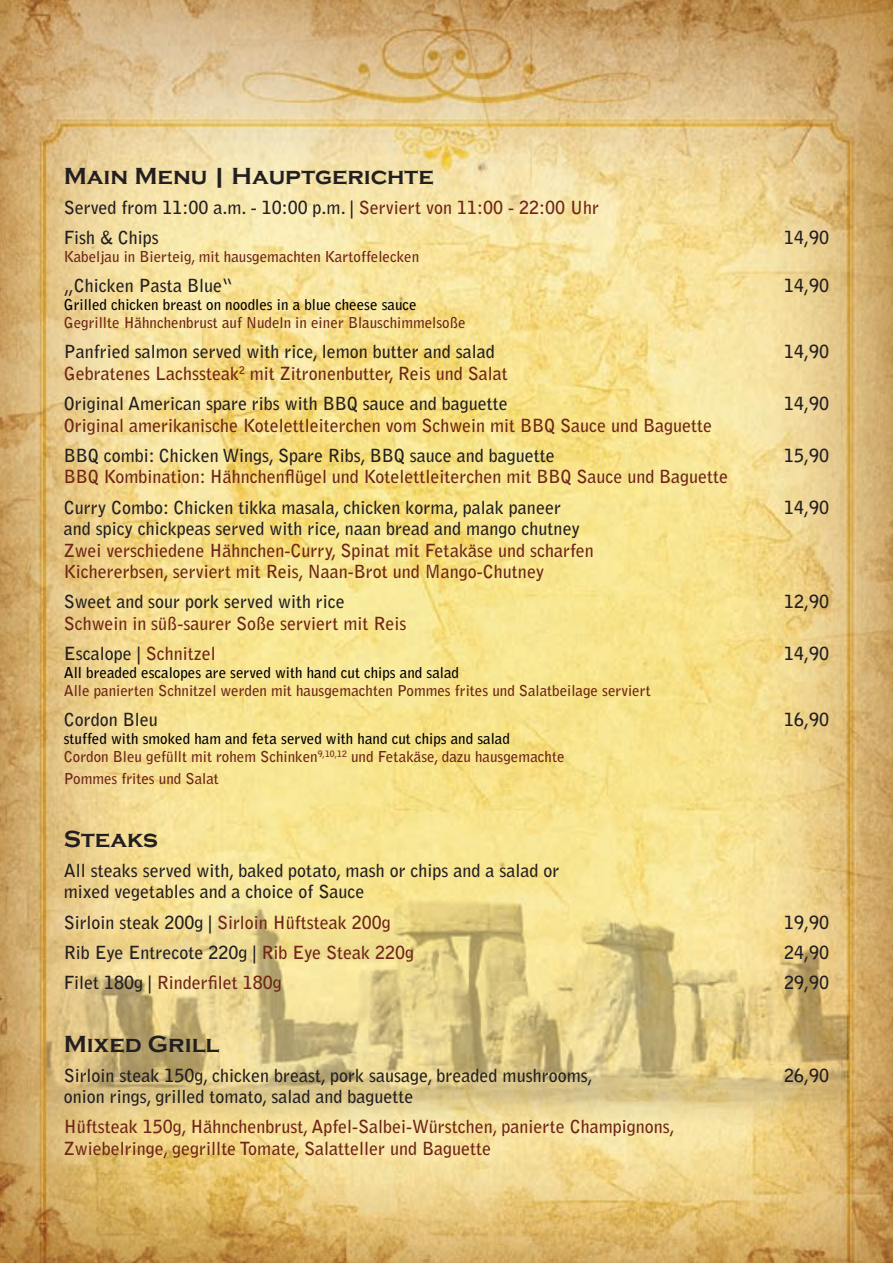
<style>
.page{position:relative;width:893px;height:1263px;background:#fff}
.page>*{position:absolute;margin:0;border:0;box-sizing:border-box;transform-origin:0 0}
.t1{font:700 24px "Copperplate Gothic";color:#231f20}
.t2{font:700 18px/30.2px "Bell Gothic Std";color:#231f20}
.t3{font:700 18px/30.2px "Bell Gothic Std";color:#6e2617}
.t4{font:700 15px/18px "Bell Gothic Std";color:#6e2617}
.t5{font:700 15px "Bell Gothic Std";color:#000002}
.s1{color:#6e2617}
.s2{color:#231f20}
.s3{color:#000002}
</style>
<div class="page">
<img style="left:13px;top:0;width:880px;height:1263px">
<svg style="left:771px;top:1204px;width:67px;height:59px"></svg>
<img style="left:0;top:0;width:13px;height:1263px">
<h1 class="t1" style="left:64px;top:163px;width:371px">Main Menu | Hauptgerichte</h1>
<p class="t2" style="left:64px;top:193px;width:537px">Served from 11:00 a.m. - 10:00 p.m. | <span class="s1">Serviert von 11:00 - 22:00 Uhr<br></span>Fish &amp; Chips</p>
<p class="t2" style="left:784px;top:223px;width:47px">14,90</p>
<p class="t4" style="left:64px;top:248px;width:357px">Kabeljau in Bierteig, mit hausgemachten Kartoffelecken</p>
<p class="t2" style="left:64px;top:271px;width:170px">„Chicken Pasta Blue“</p>
<p class="t2" style="left:784px;top:271px;width:47px">14,90</p>
<p class="t5" style="left:64px;top:296px;width:354px">Grilled chicken breast on noodles in a blue cheese sauce</p>
<p class="t4" style="left:64px;top:314px;width:403px">Gegrillte Hähnchenbrust auf Nudeln in einer Blauschimmelsoße</p>
<p class="t2" style="left:64px;top:337px;width:432px">Panfried salmon served with rice, lemon butter and salad</p>
<p class="t2" style="left:784px;top:337px;width:47px">14,90</p>
<p class="t3" style="left:64px;top:358px;width:446px">Gebratenes Lachssteak<sup>2</sup> mit Zitronenbutter, Reis und Salat<br><span class="s2">Original American spare ribs with BBQ sauce and baguette</span></p>
<p class="t2" style="left:784px;top:389px;width:47px">14,90</p>
<p class="t3" style="left:64px;top:410px;width:650px">Original amerikanische Kotelettleiterchen vom Schwein mit BBQ Sauce und Baguette</p>
<p class="t2" style="left:64px;top:440px;width:492px">BBQ combi: Chicken Wings, Spare Ribs, BBQ sauce and baguette</p>
<p class="t2" style="left:784px;top:440px;width:47px">15,90</p>
<p class="t3" style="left:64px;top:462px;width:666px">BBQ Kombination: Hähnchenflügel und Kotelettleiterchen mit BBQ Sauce und Baguette</p>
<p class="t2" style="left:64px;top:492px;width:499px">Curry Combo: Chicken tikka masala, chicken korma, palak paneer</p>
<p class="t2" style="left:784px;top:492px;width:47px">14,90</p>
<p class="t2" style="left:64px;top:514px;width:517px">and spicy chickpeas served with rice, naan bread and mango chutney</p>
<p class="t3" style="left:64px;top:539px;width:532px;line-height:21.6px">Zwei verschiedene Hähnchen-Curry, Spinat mit Fetakäse und scharfen<br>Kichererbsen, serviert mit Reis, Naan-Brot und Mango-Chutney</p>
<p class="t2" style="left:64px;top:587px;width:283px">Sweet and sour pork served with rice</p>
<p class="t2" style="left:784px;top:587px;width:47px">12,90</p>
<p class="t3" style="left:64px;top:608px;width:344px">Schwein in süß-saurer Soße serviert mit Reis<br><span class="s2">Escalope |</span> Schnitzel</p>
<p class="t2" style="left:784px;top:639px;width:47px">14,90</p>
<p class="t5" style="left:64px;top:664px;width:397px">All breaded escalopes are served with hand cut chips and salad</p>
<p class="t4" style="left:64px;top:682px;width:589px">Alle panierten Schnitzel werden mit hausgemachten Pommes frites und Salatbeilage serviert</p>
<p class="t2" style="left:64px;top:705px;width:95px">Cordon Bleu</p>
<p class="t2" style="left:784px;top:705px;width:47px">16,90</p>
<p class="t4" style="left:64px;top:730px;width:502px"><span class="s3">stuffed with smoked ham and feta served with hand cut chips and salad<br></span>Cordon Bleu gefüllt mit rohem Schinken<sup>9,10,12</sup> und Fetakäse, dazu hausgemachte</p>
<p class="t4" style="left:64px;top:769px;width:157px">Pommes frites und Salat</p>
<h1 class="t1" style="left:64px;top:825px;width:96px">Steaks</h1>
<p class="t2" style="left:64px;top:859px;width:497px;line-height:21.6px">All steaks served with, baked potato, mash or chips and a salad or mixed vegetables and a choice of Sauce</p>
<p class="t3" style="left:64px;top:907px;width:329px"><span class="s2">Sirloin steak 200g |</span> Sirloin Hüftsteak 200g</p>
<p class="t2" style="left:784px;top:907px;width:47px">19,90</p>
<p class="t2" style="left:64px;top:937px;width:352px">Rib Eye Entrecote 220g | <span class="s1">Rib Eye Steak 220g</span></p>
<p class="t2" style="left:784px;top:937px;width:47px">24,90</p>
<p class="t3" style="left:64px;top:967px;width:220px"><span class="s2">Filet 180g |</span> Rinderfilet 180g</p>
<p class="t2" style="left:784px;top:967px;width:47px">29,90</p>
<h1 class="t1" style="left:64px;top:1030px;width:157px">Mixed Grill</h1>
<p class="t2" style="left:64px;top:1060px;width:531px">Sirloin steak 150g, chicken breast, pork sausage, breaded mushrooms,</p>
<p class="t2" style="left:784px;top:1060px;width:47px">26,90</p>
<p class="t2" style="left:64px;top:1082px;width:351px">onion rings, grilled tomato, salad and baguette</p>
<p class="t3" style="left:64px;top:1116px;width:613px;line-height:21.6px">Hüftsteak 150g, Hähnchenbrust, Apfel-Salbei-Würstchen, panierte Champignons,<br>Zwiebelringe, gegrillte Tomate, Salatteller und Baguette</p>
</div>
